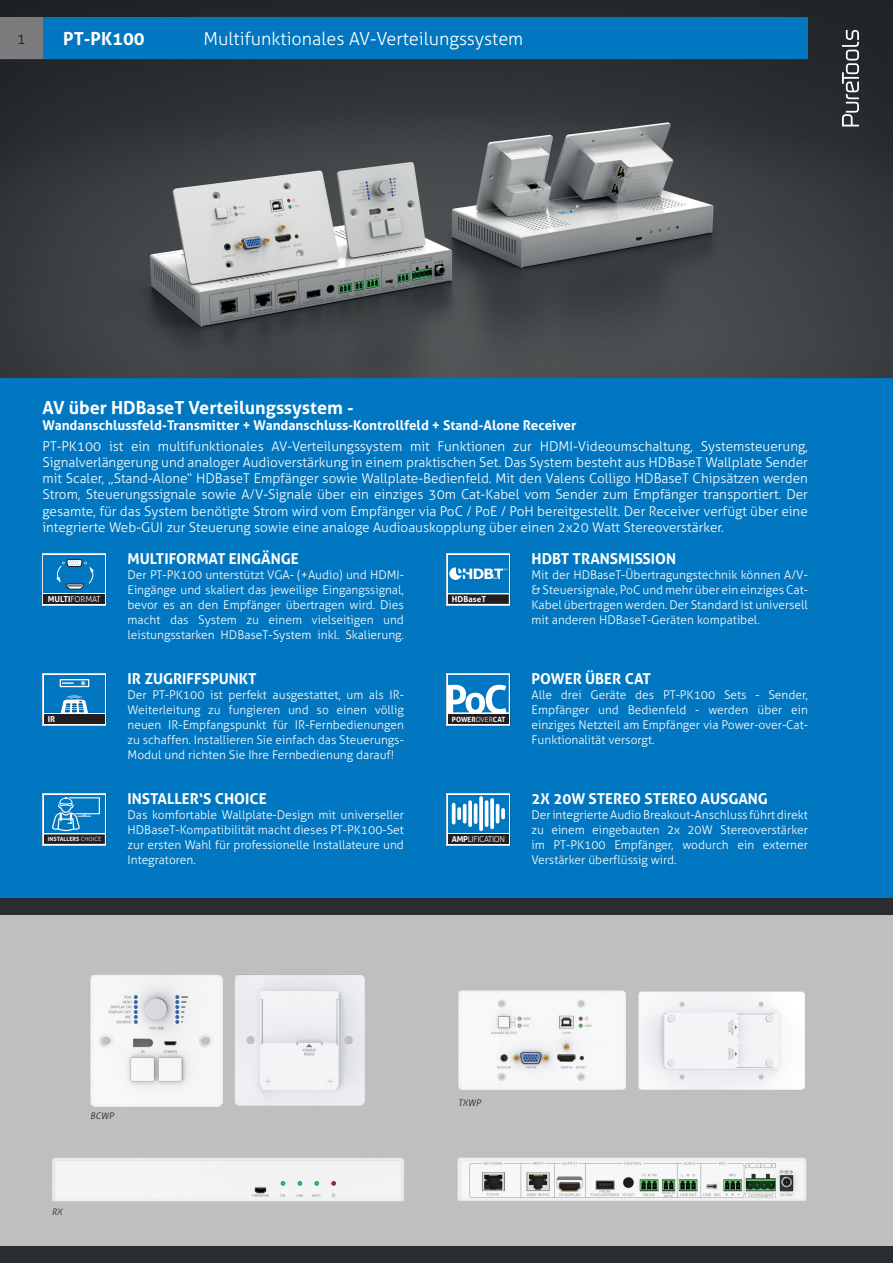
<style>
.page{position:relative;width:893px;height:1263px;background:#fff}
.page>*{position:absolute;margin:0;border:0;box-sizing:border-box;transform-origin:0 0}
.Überschrift_Langtxt{font:700 18px "Aller";color:#fff}
.t1{font:300 18px "Aller";color:#fff}
.Bullet_Header_8{font:700 15px "Aller";color:#fff}
.Bullet_TXT_6{font:700 15px "Aller";color:#fff}
.t2{font:300 15px "Aller";color:#231f20}
.Langtxt{font:300 13.5px/16.2px "Aller";color:#fff;text-align:justify}
.Langtxt-2{font:700 13.5px "Aller";color:#fff}
.Bullet_TXT_6-2{font:300 12px/15px "Aller";color:#fff;text-align:justify}
.t3{font:italic 300 9px "Aller";color:#231f20}
.t4{font:300 8.25px "Aller";letter-spacing:-.035em;color:#fff}
.t5{font:700 8.25px "Aller";letter-spacing:.015em;color:#fff}
.t6{font:700 7.05px "Aller";color:#fff}
.t7{font:700 5.85px "Aller";letter-spacing:.015em;color:#fff}
.s1{font-weight:700}
.s2{font-weight:300}
</style>
<div class="page">
<div style="left:0;top:378px;width:893px;height:520px;background:#0077c0"></div>
<div style="left:0;top:898px;width:893px;height:365px;background:#2a2d30"></div>
<div style="left:0;top:915px;width:893px;height:331px;background:#c0bebf"></div>
<img style="left:0;top:0;width:893px;height:378px">
<svg style="left:842px;top:30px;width:17px;height:96px"></svg>
<svg style="left:43px;top:553px;width:63px;height:52px"></svg>
<svg style="left:447px;top:553px;width:63px;height:52px"></svg>
<svg style="left:43px;top:673px;width:63px;height:52px"></svg>
<svg style="left:43px;top:793px;width:63px;height:52px"></svg>
<svg style="left:447px;top:673px;width:63px;height:52px"></svg>
<svg style="left:447px;top:793px;width:63px;height:52px"></svg>
<img style="left:457px;top:1157px;width:350px;height:44px">
<img style="left:52px;top:1158px;width:352px;height:44px">
<img style="left:638px;top:991px;width:166px;height:98px">
<img style="left:458px;top:991px;width:168px;height:99px">
<img style="left:234px;top:975px;width:131px;height:130px">
<img style="left:90px;top:974px;width:132px;height:132px">
<p class="t2" style="left:17px;top:29px;width:10px">1</p>
<p class="Überschrift_Langtxt" style="left:63px;top:27px;width:83px">PT-PK100</p>
<p class="t1" style="left:204px;top:28px;width:321px">Multifunktionales AV-Verteilungssystem</p>
<p class="Überschrift_Langtxt" style="left:43px;top:397px;width:313px">AV über HDBaseT Verteilungssystem -</p>
<p class="Langtxt-2" style="left:43px;top:417px;width:535px">Wandanschlussfeld-Transmitter + Wandanschluss-Kontrollfeld + Stand-Alone Receiver</p>
<p class="Langtxt" style="left:43px;top:438px;width:767px">PT-PK100 ist ein multifunktionales AV-Verteilungssystem mit Funktionen zur HDMI-Videoumschaltung, Systemsteuerung, Signalverlängerung und analoger Audioverstärkung in einem praktischen Set. Das System besteht aus HDBaseT Wallplate Sender mit Scaler, „Stand-Alone“ HDBaseT Empfänger sowie Wallplate-Bedienfeld. Mit den Valens Colligo HDBaseT Chipsätzen werden Strom, Steuerungssignale sowie A/V-Signale über ein einziges 30m Cat-Kabel vom Sender zum Empfänger transportiert. Der gesamte, für das System benötigte Strom wird vom Empfänger via PoC / PoE / PoH bereitgestellt. Der Receiver verfügt über eine integrierte Web-GUI zur Steuerung sowie eine analoge Audioauskopplung über einen 2x20 Watt Stereoverstärker.</p>
<p class="Bullet_Header_8" style="left:128px;top:549px;width:173px">MULTIFORMAT EINGÄNGE</p>
<p class="Bullet_TXT_6-2" style="left:128px;top:567px;width:278px">Der PT-PK100 unterstützt VGA- (+Audio) und HDMI-Eingänge und skaliert das jeweilige Eingangssignal, bevor es an den Empfänger übertragen wird. Dies macht das System zu einem vielseitigen und leistungsstarken HDBaseT-System inkl. Skalierung.</p>
<p class="Bullet_TXT_6" style="left:128px;top:669px;width:131px">IR ZUGRIFFSPUNKT</p>
<p class="Bullet_TXT_6-2" style="left:128px;top:687px;width:278px">Der PT-PK100 ist perfekt ausgestattet, um als IR-Weiterleitung zu fungieren und so einen völlig neuen IR-Empfangspunkt für IR-Fernbedienungen zu schaffen. Installieren Sie einfach das Steuerungs-Modul und richten Sie Ihre Fernbedienung darauf!</p>
<p class="Bullet_Header_8" style="left:128px;top:789px;width:141px">INSTALLER‘S CHOICE</p>
<p class="Bullet_TXT_6-2" style="left:128px;top:807px;width:278px">Das komfortable Wallplate-Design mit universeller HDBaseT-Kompatibilität macht dieses PT-PK100-Set zur ersten Wahl für professionelle Installateure und Integratoren.</p>
<p class="Bullet_Header_8" style="left:531px;top:549px;width:146px">HDBT TRANSMISSION</p>
<p class="Bullet_TXT_6-2" style="left:531px;top:567px;width:278px">Mit der HDBaseT-Übertragungstechnik können A/V-&amp; Steuersignale, PoC und mehr über ein einziges Cat-Kabel übertragen werden. Der Standard ist universell mit anderen HDBaseT-Geräten kompatibel.</p>
<p class="t4" style="left:48px;top:594px;width:54px"><span class="s1">MULTI</span>FORMAT</p>
<p class="t5" style="left:452px;top:594px;width:36px">HDBaseT</p>
<p class="Bullet_Header_8" style="left:531px;top:669px;width:121px">POWER ÜBER CAT</p>
<p class="Bullet_TXT_6-2" style="left:531px;top:687px;width:278px">Alle drei Geräte des PT-PK100 Sets - Sender, Empfänger und Bedienfeld - werden über ein einziges Netzteil am Empfänger via Power-over-Cat-Funktionalität versorgt.</p>
<p class="t5" style="left:48px;top:714px;width:9px">IR</p>
<p class="t6" style="left:452px;top:715px;width:55px">POWER<span class="s2">OVER</span>CAT</p>
<p class="Bullet_Header_8" style="left:531px;top:789px;width:238px">2X 20W STEREO STEREO AUSGANG</p>
<p class="Bullet_TXT_6-2" style="left:531px;top:807px;width:278px">Der integrierte Audio Breakout-Anschluss führt direkt zu einem eingebauten 2x 20W Stereoverstärker im PT-PK100 Empfänger, wodurch ein externer Verstärker überflüssig wird.</p>
<p class="t4" style="left:452px;top:834px;width:55px"><span class="s1">AMP</span>LIFICATION</p>
<p class="t7" style="left:48px;top:835px;width:55px">INSTALLERS <span class="s2">CHOICE</span></p>
<p class="t3" style="left:90px;top:1110px;width:25px">BCWP</p>
<p class="t3" style="left:52px;top:1206px;width:12px">RX</p>
<p class="t3" style="left:458px;top:1097px;width:24px">TXWP</p>
</div>
